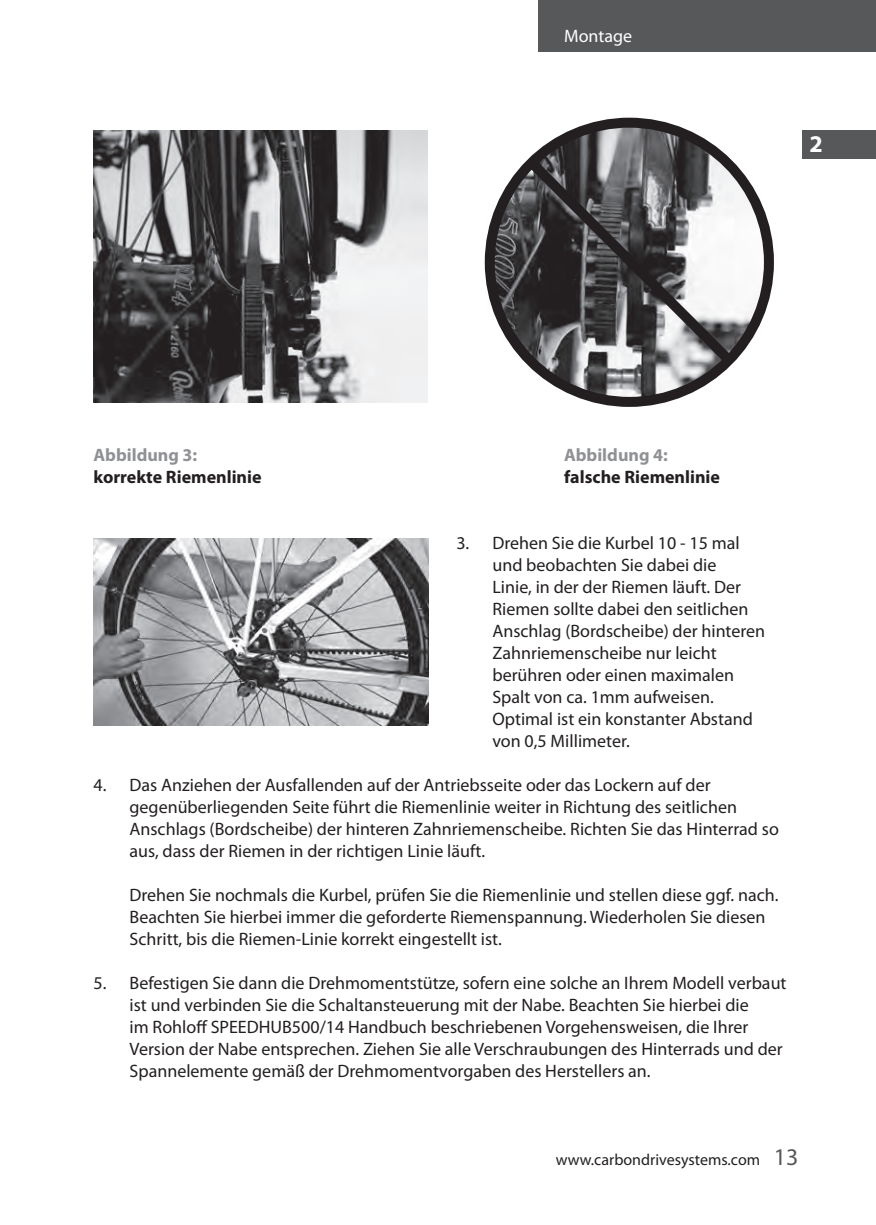
<style>
.page{position:relative;width:876px;height:1225px;background:#fff}
.page>*{position:absolute;margin:0;border:0;box-sizing:border-box;transform-origin:0 0}
.t1{font:24px "Myriad Pro";color:#57585a}
.t2{font:700 24px "Myriad Pro";color:#fff}
.t3{font:18px/22px "Myriad Pro";color:#231f20}
.t4{font:700 18px "Myriad Pro";color:#231f20}
.t5{font:700 18px "Myriad Pro";color:#8f9194}
.t6{font:18px "Myriad Pro";color:#fff}
.t7{font:16px "Myriad Pro";color:#231f20}
</style>
<div class="page">
<div style="left:802px;top:130px;width:74px;height:29px;background:#57585a"></div>
<div style="left:539px;top:0;width:337px;height:51px;background:#57585a"></div>
<img style="left:94px;top:130px;width:334px;height:272px">
<img style="left:491px;top:123px;width:277px;height:278px;border-radius:139px">
<img style="left:94px;top:539px;width:334px;height:187px">
<div style="left:485px;top:118px;width:289px;height:289px;border:10px solid #231f20;border-radius:50%"></div>
<svg style="left:518px;top:149px;width:225px;height:225px"></svg>
<p class="t6" style="left:564px;top:25px;width:70px">Montage</p>
<h1 class="t2" style="left:809px;top:128px;width:15px">2</h1>
<p class="t5" style="left:94px;top:443px;width:105px">Abbildung 3:</p>
<p class="t4" style="left:94px;top:465px;width:170px">korrekte Riemenlinie</p>
<p class="t5" style="left:564px;top:443px;width:105px">Abbildung 4:</p>
<p class="t4" style="left:564px;top:465px;width:157px">falsche Riemenlinie</p>
<p class="t3" style="left:492px;top:531px;width:274px;text-indent:-36px">3. Drehen Sie die Kurbel 10 - 15 mal und beobachten Sie dabei die<br>Linie, in der der Riemen läuft. Der<br>Riemen sollte dabei den seitlichen<br>Anschlag (Bordscheibe) der hinteren<br>Zahnriemenscheibe nur leicht berühren oder einen maximalen<br>Spalt von ca. 1mm aufweisen.<br>Optimal ist ein konstanter Abstand von 0,5 Millimeter.</p>
<p class="t3" style="left:130px;top:773px;width:651px;text-indent:-36px">4. Das Anziehen der Ausfallenden auf der Antriebsseite oder das Lockern auf der gegenüberliegenden Seite führt die Riemenlinie weiter in Richtung des seitlichen Anschlags (Bordscheibe) der hinteren Zahnriemenscheibe. Richten Sie das Hinterrad so aus, dass der Riemen in der richtigen Linie läuft.</p>
<p class="t3" style="left:130px;top:883px;width:650px">Drehen Sie nochmals die Kurbel, prüfen Sie die Riemenlinie und stellen diese ggf. nach.<br>Beachten Sie hierbei immer die geforderte Riemenspannung. Wiederholen Sie diesen<br>Schritt, bis die Riemen-Linie korrekt eingestellt ist.</p>
<p class="t3" style="left:130px;top:971px;width:658px;text-indent:-36px">5. Befestigen Sie dann die Drehmomentstütze, sofern eine solche an Ihrem Modell verbaut ist und verbinden Sie die Schaltansteuerung mit der Nabe. Beachten Sie hierbei die<br>im Rohloff SPEEDHUB500/14 Handbuch beschriebenen Vorgehensweisen, die Ihrer Version der Nabe entsprechen. Ziehen Sie alle Verschraubungen des Hinterrads und der Spannelemente gemäß der Drehmomentvorgaben des Herstellers an.</p>
<p class="t7" style="left:556px;top:1149px;width:206px">www.carbondrivesystems.com</p>
<h1 class="t1" style="left:774px;top:1142px;width:26px">13</h1>
</div>
